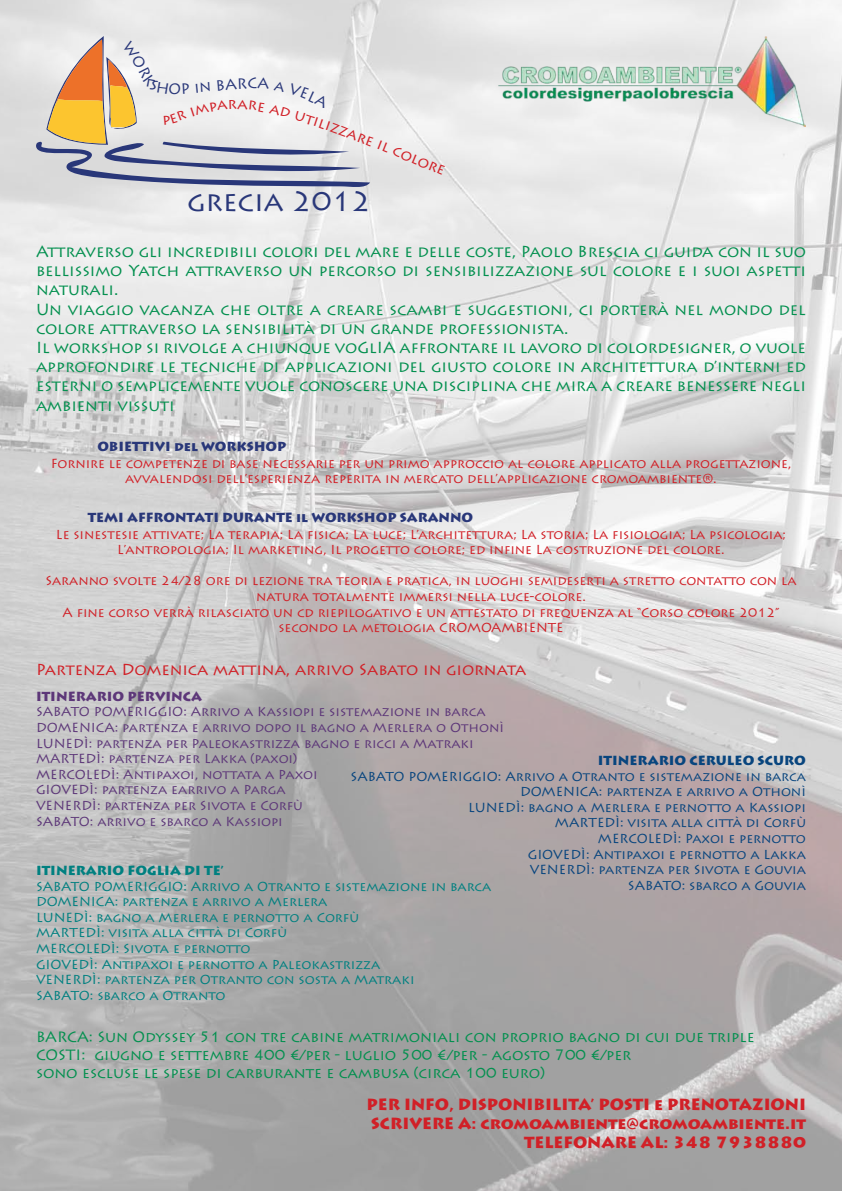
<style>
.page{position:relative;width:842px;height:1191px;background:#fff}
.page>*{position:absolute;margin:0;border:0;box-sizing:border-box;transform-origin:0 0}
.t1{font:28px "Lithos Pro";color:#293779}
.t2{font:16px/19.2px "Lithos Pro";color:#03904f}
.t3{font:900 16px/19.2px "Lithos Pro";color:#d12027;text-align:right}
.t4{font:16px "Lithos Pro";color:#d12027}
.t5{font:15px/18px "Lithos Pro";color:#03904f}
.t6{font:15px "Lithos Pro";color:#d12027}
.t7{font:15px "Lithos Pro";color:#293779}
.t8{font:13px/15.6px "Lithos Pro";color:#d12027;text-align:center}
.t9{font:13px/15.6px "Lithos Pro";color:#5d3779}
.t10{font:13px/15.6px "Lithos Pro";color:#008080}
.t11{font:13px/15.6px "Lithos Pro";color:#08457e;text-align:right}
.t12{font:900 13px "Lithos Pro";color:#293779}
.t13{font:900 13px "Lithos Pro";color:#08457e}
.t14{font:900 13px "Lithos Pro";color:#008080}
.t15{font:900 13px "Lithos Pro";color:#5d3779}
</style>
<div class="page">
<img style="left:0;top:0;width:842px;height:1191px">
<img style="left:499px;top:36px;width:307px;height:90px">
<svg style="left:36px;top:36px;width:334px;height:153px"></svg>
<div style="left:392px;top:146px;width:53px;height:29px;background:#e6e6e6"></div>
<p class="t7" style="left:169px;top:80px;width:14px">O</p>
<p class="t7" style="left:247px;top:75px;width:11px">C</p>
<p class="t6" style="left:361px;top:128px;width:36px;rotate:21deg">re il</p>
<h1 class="t1" style="left:187px;top:185px;width:186px">grecia 2012</h1>
<p class="t2" style="left:36px;top:242px;width:771px">Attraverso gli incredibili colori del mare e delle coste, Paolo Brescia ci guida con il suo bellissimo Yatch attraverso un percorso di sensibilizzazione sul colore e i suoi aspetti naturali.<br>Un viaggio vacanza che oltre a creare scambi e suggestioni, ci porterà nel mondo del colore attraverso la sensibilità di un grande professionista.<br>Il workshop si rivolge a chiunque voGlIA affrontare il lavoro di colordesigner, o vuole approfondire le tecniche di applicazioni del giusto colore in architettura d’interni ed esterni o semplicemente vuole conoscere una disciplina che mira a creare benessere negli ambienti vissuti</p>
<p class="t12" style="left:97px;top:439px;width:190px">OBIETTIVI del WORKSHOP</p>
<p class="t8" style="left:51px;top:456px;width:742px">Fornire le competenze di base necessarie per un primo approccio al colore applicato alla progettazione, avvalendosi dell’esperienza reperita in mercato dell’applicazione cromoambiente®.</p>
<p class="t12" style="left:88px;top:509px;width:387px">TEMI AFFRONTATI DURANTE il WORKSHOP SARANNO</p>
<p class="t8" style="left:56px;top:526px;width:732px">Le sinestesie attivate; La terapia; La fisica; La luce; L’architettura; La storia; La fisiologia; La psicologia;<br>L’antropologia; Il marketing, Il progetto colore; ed infine La costruzione del colore.</p>
<p class="t8" style="left:45px;top:573px;width:753px">Saranno svolte 24/28 ore di lezione tra teoria e pratica, in luoghi semideserti a stretto contatto con la natura totalmente immersi nella luce-colore.<br>A fine corso verrà rilasciato un cd riepilogativo e un attestato di frequenza al “Corso colore 2012” secondo la metologia CROMOAMBIENTE</p>
<p class="t4" style="left:36px;top:660px;width:492px">Partenza Domenica mattina, arrivo Sabato in giornata</p>
<p class="t15" style="left:36px;top:688px;width:168px">ITINERARIO PERVINCA</p>
<p class="t9" style="left:36px;top:704px;width:470px">SABATO POMERIGGIO: Arrivo a Kassiopi e sistemazione in barca DOMENICA: partenza e arrivo dopo il bagno a Merlera o Othonì LUNEDÌ: partenza per Paleokastrizza bagno e ricci a Matraki MARTEDÌ: partenza per Lakka (paxoi)<br>MERCOLEDÌ: Antipaxoi, nottata a Paxoi<br>GIOVEDÌ: partenza earrivo a Parga<br>VENERDÌ: partenza per Sivota e Corfù<br>SABATO: arrivo e sbarco a Kassiopi</p>
<p class="t13" style="left:598px;top:752px;width:210px">ITINERARIO CERULEO SCURO</p>
<p class="t11" style="left:351px;top:768px;width:457px">SABATO POMERIGGIO: Arrivo a Otranto e sistemazione in barca DOMENICA: partenza e arrivo a Othonì<br>LUNEDÌ: bagno a Merlera e pernotto a Kassiopi<br>MARTEDÌ: visita alla città di Corfù<br>MERCOLEDÌ: Paxoi e pernotto<br>GIOVEDÌ: Antipaxoi e pernotto a Lakka<br>VENERDÌ: partenza per Sivota e Gouvia<br>SABATO: sbarco a Gouvia</p>
<p class="t14" style="left:36px;top:862px;width:189px">ITINERARIO FOGLIA DI TE’</p>
<p class="t10" style="left:36px;top:878px;width:457px">SABATO POMERIGGIO: Arrivo a Otranto e sistemazione in barca DOMENICA: partenza e arrivo a Merlera<br>LUNEDÌ: bagno a Merlera e pernotto a Corfù<br>MARTEDÌ: visita alla città di Corfù<br>MERCOLEDÌ: Sivota e pernotto<br>GIOVEDÌ: Antipaxoi e pernotto a Paleokastrizza<br>VENERDÌ: partenza per Otranto con sosta a Matraki<br>SABATO: sbarco a Otranto</p>
<p class="t5" style="left:36px;top:1027px;width:720px">BARCA: Sun Odyssey 51 con tre cabine matrimoniali con proprio bagno di cui due triple<br>COSTI: giugno e settembre 400 €/per - luglio 500 €/per - agosto 700 €/per<br>sono escluse le spese di carburante e cambusa (circa 100 euro)</p>
<p class="t3" style="left:367px;top:1095px;width:441px">PER INFO, DISPONIBILITA’ POSTI e PRENOTAZIONI<br>SCRIVERE A: cromoambiente@cromoambiente.it<br>TELEFONARE AL: 348 7938880</p>
</div>
